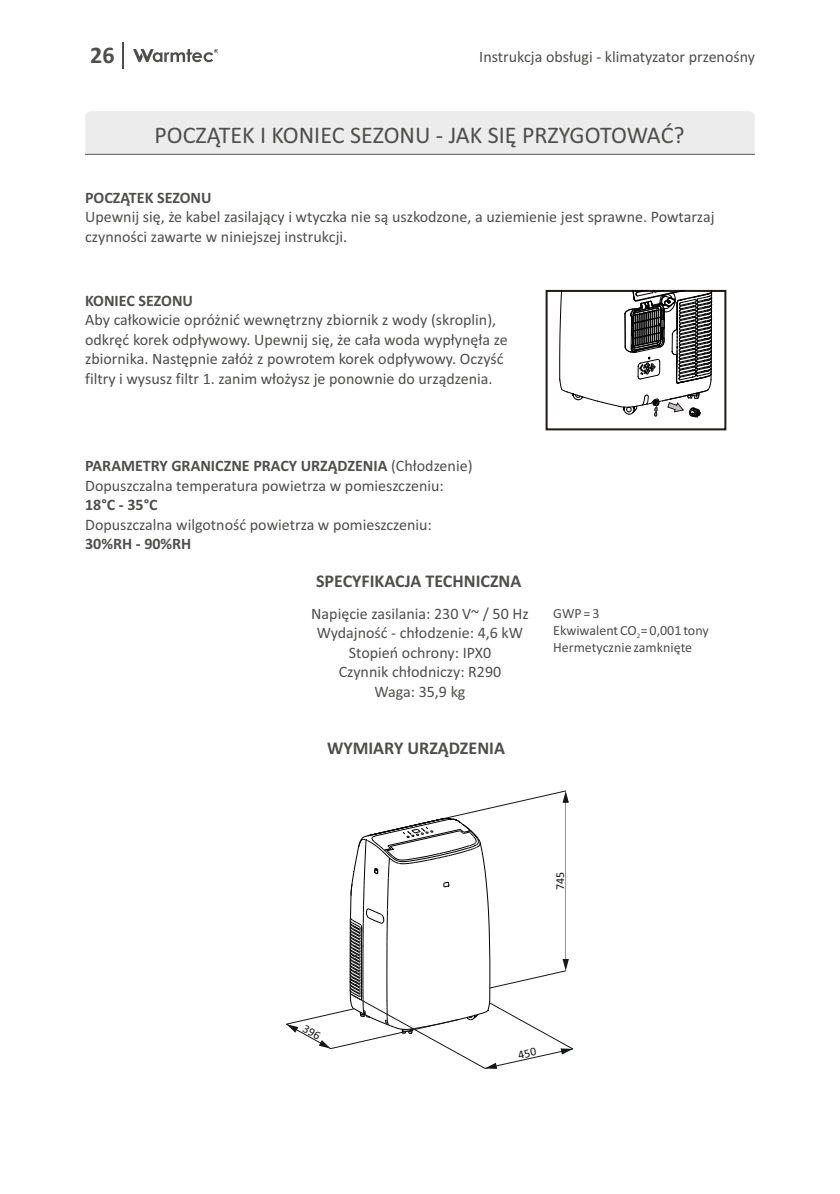
<style>
.page{position:relative;width:840px;height:1194px;background:#fff}
.page>*{position:absolute;margin:0;border:0;box-sizing:border-box;transform-origin:0 0}
.t1{font:24px "Calibri";color:#4e4e4d}
.t2{font:700 24px "Calibri";color:#4e4e4d}
.t3{font:700 18px "Calibri";color:#4e4e4d}
.t4{font:16px/19.6px "Calibri";color:#4e4e4d}
.t5{font:700 16px "Calibri";color:#4e4e4d}
.t6{font:14px/17px "Calibri";color:#4e4e4d}
.t7{font:12px "Calibri";color:#151616}
.s1{font-weight:700}
</style>
<div class="page">
<div style="left:85px;top:111px;width:669px;height:42px;background:#ececec"></div>
<hr style="left:85px;top:154px;width:669px;height:1px;background:#4e4e4d">
<svg style="left:123px;top:42px;width:1px;height:27px"></svg>
<svg style="left:133px;top:49px;width:85px;height:14px"></svg>
<div style="left:545px;top:290px;width:181px;height:140px;border:2px solid #1f1a17"></div>
<svg style="left:559px;top:290px;width:166px;height:127px"></svg>
<svg style="left:286px;top:790px;width:287px;height:278px"></svg>
<h1 class="t2" style="left:90px;top:45px;width:26px">26</h1>
<p class="t4" style="left:479px;top:48px;width:277px">Instrukcja obsługi - klimatyzator przenośny</p>
<h1 class="t1" style="left:154px;top:125px;width:531px">POCZĄTEK I KONIEC SEZONU - JAK SIĘ PRZYGOTOWAĆ?</h1>
<p class="t5" style="left:85px;top:191px;width:128px">POCZĄTEK SEZONU</p>
<p class="t4" style="left:85px;top:208px;width:630px">Upewnij się, że kabel zasilający i wtyczka nie są uszkodzone, a uziemienie jest sprawne. Powtarzaj czynności zawarte w niniejszej instrukcji.</p>
<p class="t5" style="left:85px;top:293px;width:109px">KONIEC SEZONU</p>
<p class="t4" style="left:85px;top:311px;width:424px">Aby całkowicie opróżnić wewnętrzny zbiornik z wody (skroplin), odkręć korek odpływowy. Upewnij się, że cała woda wypłynęła ze zbiornika. Następnie załóż z powrotem korek odpływowy. Oczyść filtry i wysusz filtr 1. zanim włożysz je ponownie do urządzenia.</p>
<p class="t4" style="left:85px;top:457px;width:388px"><span class="s1">PARAMETRY GRANICZNE PRACY URZĄDZENIA</span> (Chłodzenie)<br>Dopuszczalna temperatura powietrza w pomieszczeniu:</p>
<p class="t4" style="left:85px;top:516px;width:348px">Dopuszczalna wilgotność powietrza w pomieszczeniu:</p>
<p class="t5" style="left:85px;top:498px;width:74px">18°C - 35°C</p>
<p class="t5" style="left:85px;top:537px;width:108px">30%RH - 90%RH</p>
<p class="t3" style="left:316px;top:573px;width:207px">SPECYFIKACJA TECHNICZNA</p>
<p class="t4" style="left:317px;top:624px;width:207px">Wydajność - chłodzenie: 4,6 kW</p>
<p class="t4" style="left:311px;top:605px;width:219px">Napięcie zasilania: 230 V~ / 50 Hz</p>
<p class="t4" style="left:348px;top:644px;width:144px">Stopień ochrony: IPX0</p>
<p class="t4" style="left:338px;top:663px;width:164px">Czynnik chłodniczy: R290</p>
<p class="t4" style="left:374px;top:683px;width:92px">Waga: 35,9 kg</p>
<p class="t3" style="left:327px;top:740px;width:179px">WYMIARY URZĄDZENIA</p>
<p class="t6" style="left:553px;top:605px;width:48px">GWP = 3</p>
<p class="t6" style="left:553px;top:623px;width:157px">Ekwiwalent CO<sub>2</sub> = 0,001 tony<br>Hermetycznie zamknięte</p>
<p class="t7" style="left:554px;top:890px;width:20px;rotate:-90deg">745</p>
</div>
